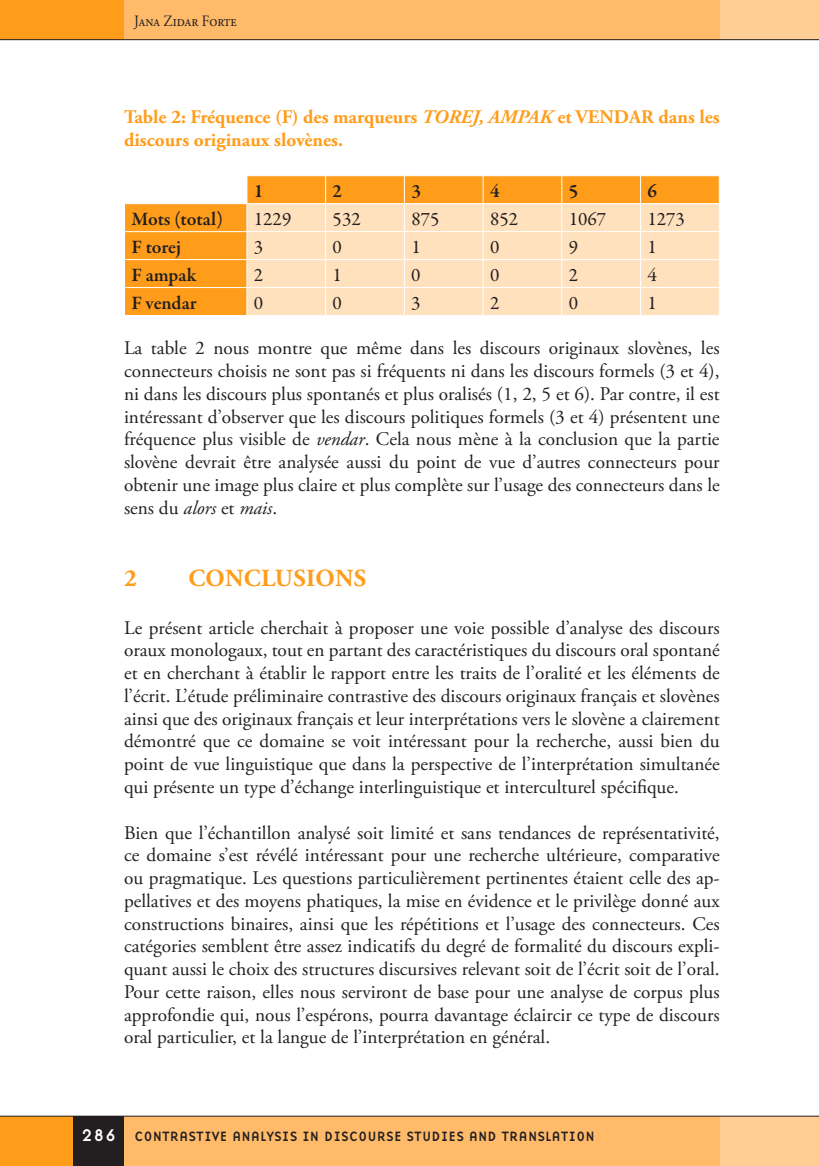
<style>
.page{position:relative;width:819px;height:1166px;background:#fff}
.page>*{position:absolute;margin:0;border:0;box-sizing:border-box;transform-origin:0 0}
.t1{font:700 24.5px "Adobe Garamond Pro";letter-spacing:.015em;color:#ff9d1b}
.t2{font:19.25px/22.8px "Adobe Garamond Pro";color:#231f20;text-align:justify}
.t3{font:700 19.25px/22.4px "Adobe Garamond Pro";color:#ff9d1b}
.t4{font:19.25px "Garamond Premr Pro";color:#231f20}
.t5{font:600 19.25px "Garamond Premr Pro";color:#231f20}
.t6{font:17.5px "Base Nine";color:#fff}
.t7{font:15.75px "Adobe Garamond Pro";color:#231f20;scale:.9 1}
.t8{font:14px "Base Nine";color:#231f20}
.s1{font-style:italic}
</style>
<div class="page">
<div style="left:124px;top:1116px;width:620px;height:50px;background:#ffba6a"></div>
<div style="left:719px;top:1116px;width:99px;height:50px;background:#ffce94"></div>
<div style="left:122px;top:0;width:597px;height:40px;background:#ffba6a"></div>
<div style="left:719px;top:0;width:99px;height:40px;background:#ffce94"></div>
<div style="left:0;top:1116px;width:74px;height:50px;background:#ff9d1b"></div>
<div style="left:74px;top:1116px;width:50px;height:50px;background:#231f20"></div>
<div style="left:0;top:0;width:124px;height:40px;background:#ff9d1b"></div>
<hr style="left:0;top:39px;width:818px;height:1px;background:#231f20">
<hr style="left:0;top:1116px;width:818px;height:1px;background:#231f20">
<svg style="left:125px;top:176px;width:593px;height:139px;background:#ffa836"></svg>
<div style="left:247px;top:204px;width:471px;height:111px;background:#ffe1be"></div>
<hr style="left:124px;top:203px;width:123px;height:1px;background:#fff">
<hr style="left:247px;top:203px;width:78px;height:1px;background:#fff">
<hr style="left:325px;top:203px;width:79px;height:1px;background:#fff">
<hr style="left:404px;top:203px;width:79px;height:1px;background:#fff">
<hr style="left:483px;top:203px;width:78px;height:1px;background:#fff">
<hr style="left:561px;top:203px;width:79px;height:1px;background:#fff">
<hr style="left:640px;top:203px;width:79px;height:1px;background:#fff">
<hr style="left:124px;top:231px;width:123px;height:1px;background:#fff">
<hr style="left:247px;top:231px;width:78px;height:1px;background:#fff">
<hr style="left:325px;top:231px;width:79px;height:1px;background:#fff">
<hr style="left:404px;top:231px;width:79px;height:1px;background:#fff">
<hr style="left:483px;top:231px;width:78px;height:1px;background:#fff">
<hr style="left:561px;top:231px;width:79px;height:1px;background:#fff">
<hr style="left:640px;top:231px;width:79px;height:1px;background:#fff">
<hr style="left:124px;top:259px;width:123px;height:1px;background:#fff">
<hr style="left:247px;top:259px;width:78px;height:1px;background:#fff">
<hr style="left:325px;top:259px;width:79px;height:1px;background:#fff">
<hr style="left:404px;top:259px;width:79px;height:1px;background:#fff">
<hr style="left:483px;top:259px;width:78px;height:1px;background:#fff">
<hr style="left:561px;top:259px;width:79px;height:1px;background:#fff">
<hr style="left:640px;top:259px;width:79px;height:1px;background:#fff">
<hr style="left:124px;top:287px;width:123px;height:1px;background:#fff">
<hr style="left:247px;top:287px;width:78px;height:1px;background:#fff">
<svg style="left:246px;top:176px;width:1px;height:139px"></svg>
<hr style="left:325px;top:287px;width:79px;height:1px;background:#fff">
<svg style="left:325px;top:176px;width:1px;height:139px"></svg>
<hr style="left:404px;top:287px;width:79px;height:1px;background:#fff">
<svg style="left:404px;top:176px;width:1px;height:139px"></svg>
<hr style="left:483px;top:287px;width:78px;height:1px;background:#fff">
<svg style="left:482px;top:176px;width:1px;height:139px"></svg>
<hr style="left:561px;top:287px;width:79px;height:1px;background:#fff">
<svg style="left:561px;top:176px;width:1px;height:139px"></svg>
<hr style="left:640px;top:287px;width:79px;height:1px;background:#fff">
<svg style="left:640px;top:176px;width:1px;height:139px"></svg>
<svg style="left:718px;top:176px;width:1px;height:139px"></svg>
<p class="t7" style="left:134px;top:11px;width:116px">Jana Zidar Forte</p>
<p class="t3" style="left:124px;top:106px;width:597px">Table 2: Fréquence (F) des marqueurs <span class="s1">TOREJ, AMPAK</span> et VENDAR dans les discours originaux slovènes.</p>
<p class="t5" style="left:254px;top:179px;width:11px">1</p>
<p class="t5" style="left:332px;top:179px;width:11px">2</p>
<p class="t5" style="left:411px;top:179px;width:11px">3</p>
<p class="t5" style="left:490px;top:179px;width:11px">4</p>
<p class="t5" style="left:568px;top:179px;width:11px">5</p>
<p class="t5" style="left:647px;top:179px;width:11px">6</p>
<p class="t5" style="left:131px;top:207px;width:93px">Mots (total)</p>
<p class="t4" style="left:254px;top:207px;width:39px">1229</p>
<p class="t4" style="left:332px;top:207px;width:30px">532</p>
<p class="t4" style="left:411px;top:207px;width:30px">875</p>
<p class="t4" style="left:490px;top:207px;width:30px">852</p>
<p class="t4" style="left:568px;top:207px;width:39px">1067</p>
<p class="t4" style="left:647px;top:207px;width:39px">1273</p>
<p class="t5" style="left:131px;top:235px;width:51px">F torej</p>
<p class="t4" style="left:254px;top:235px;width:11px">3</p>
<p class="t4" style="left:332px;top:235px;width:11px">0</p>
<p class="t4" style="left:411px;top:235px;width:11px">1</p>
<p class="t4" style="left:490px;top:235px;width:11px">0</p>
<p class="t4" style="left:568px;top:235px;width:11px">9</p>
<p class="t4" style="left:647px;top:235px;width:11px">1</p>
<p class="t5" style="left:131px;top:263px;width:66px">F ampak</p>
<p class="t4" style="left:254px;top:263px;width:11px">2</p>
<p class="t4" style="left:332px;top:263px;width:11px">1</p>
<p class="t4" style="left:411px;top:263px;width:11px">0</p>
<p class="t4" style="left:490px;top:263px;width:11px">0</p>
<p class="t4" style="left:568px;top:263px;width:11px">2</p>
<p class="t4" style="left:647px;top:263px;width:11px">4</p>
<p class="t5" style="left:131px;top:291px;width:67px">F vendar</p>
<p class="t4" style="left:254px;top:291px;width:11px">0</p>
<p class="t4" style="left:332px;top:291px;width:11px">0</p>
<p class="t4" style="left:411px;top:291px;width:11px">3</p>
<p class="t4" style="left:490px;top:291px;width:11px">2</p>
<p class="t4" style="left:568px;top:291px;width:11px">0</p>
<p class="t4" style="left:647px;top:291px;width:11px">1</p>
<p class="t2" style="left:124px;top:338px;width:597px">La table 2 nous montre que même dans les discours originaux slovènes, les connecteurs choisis ne sont pas si fréquents ni dans les discours formels (3 et 4), ni dans les discours plus spontanés et plus oralisés (1, 2, 5 et 6). Par contre, il est intéressant d’observer que les discours politiques formels (3 et 4) présentent une fréquence plus visible de <span class="s1">vendar</span>. Cela nous mène à la conclusion que la partie slovène devrait être analysée aussi du point de vue d’autres connecteurs pour obtenir une image plus claire et plus complète sur l’usage des connecteurs dans le sens du <span class="s1">alors</span> et <span class="s1">mais</span>.</p>
<p class="t1" style="left:124px;top:564px;width:14px">2</p>
<p class="t1" style="left:188px;top:564px;width:179px">CONCLUSIONS</p>
<p class="t2" style="left:124px;top:617px;width:597px">Le présent article cherchait à proposer une voie possible d’analyse des discours oraux monologaux, tout en partant des caractéristiques du discours oral spontané et en cherchant à établir le rapport entre les traits de l’oralité et les éléments de l’écrit. L’étude préliminaire contrastive des discours originaux français et slovènes ainsi que des originaux français et leur interprétations vers le slovène a clairement démontré que ce domaine se voit intéressant pour la recherche, aussi bien du point de vue linguistique que dans la perspective de l’interprétation simultanée qui présente un type d’échange interlinguistique et interculturel spécifique.</p>
<p class="t2" style="left:124px;top:822px;width:597px">Bien que l’échantillon analysé soit limité et sans tendances de représentativité, ce domaine s’est révélé intéressant pour une recherche ultérieure, comparative ou pragmatique. Les questions particulièrement pertinentes étaient celle des ap&shy;pellatives et des moyens phatiques, la mise en évidence et le privilège donné aux constructions binaires, ainsi que les répétitions et l’usage des connecteurs. Ces catégories semblent être assez indicatifs du degré de formalité du discours expli&shy;quant aussi le choix des structures discursives relevant soit de l’écrit soit de l’oral.<br>Pour cette raison, elles nous serviront de base pour une analyse de corpus plus approfondie qui, nous l’espérons, pourra davantage éclaircir ce type de discours oral particulier, et la langue de l’interprétation en général.</p>
<p class="t6" style="left:81px;top:1123px;width:37px">286</p>
<p class="t8" style="left:134px;top:1126px;width:462px">CONTRASTIVE ANALYSIS IN DISCOURSE STUDIES AND TRANSLATION</p>
</div>
